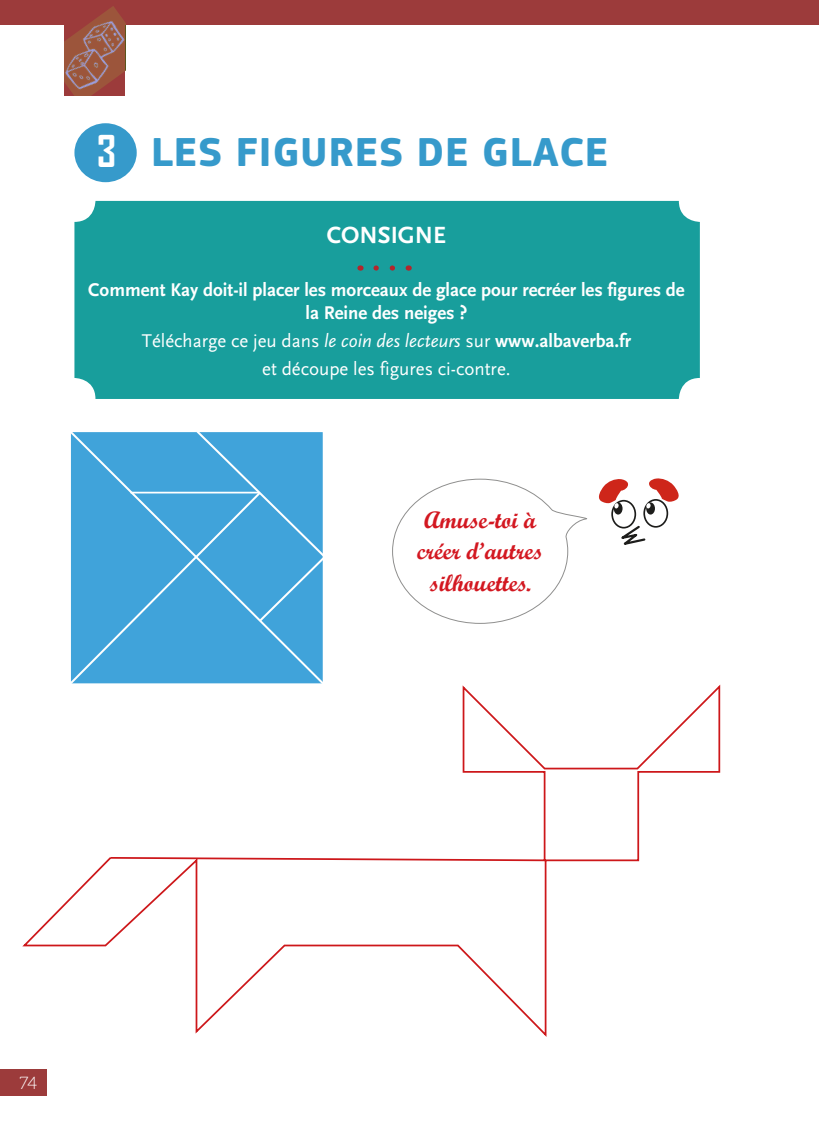
<style>
.page{position:relative;width:819px;height:1141px;background:#fff}
.page>*{position:absolute;margin:0;border:0;box-sizing:border-box;transform-origin:0 0}
.légende{font:700 42px "Amadeus";letter-spacing:.02em;color:#369acb}
.légende-2{font:700 42px "Agency FB";color:#fff}
.t1{font:700 24.5px "Scala Sans";color:#fff}
.légende-3{font:23.8px/31.5px "Script MT Bold";color:#d31821;text-align:center}
.t2{font:19.25px "Scala Sans";color:#fff}
.t3{font:700 19.25px/23.1px "Scala Sans";color:#fff;text-align:center}
.TITRECHAPITRE{font:17.5px "Museo 100";color:#fff}
.s1{font-style:italic}
.s2{font-weight:700}
</style>
<div class="page">
<div style="left:0;top:1069px;width:47px;height:27px;background:#9c3b3b"></div>
<div style="left:71px;top:432px;width:252px;height:250px;background:#40a3da"></div>
<div style="left:71px;top:490px;width:192px;height:192px;background:#40a3da"></div>
<svg style="left:194px;top:432px;width:129px;height:191px;background:#48a6db"></svg>
<div style="left:74px;top:123px;width:63px;height:59px;background:#369acb;border-radius:50%"></div>
<div style="left:0;top:0;width:819px;height:25px;background:#9c3b3b"></div>
<div style="left:74px;top:201px;width:625px;height:198px;background:#189e9c;border-radius:21px"></div>
<svg style="left:376px;top:265px;width:19px;height:6px"></svg>
<img style="left:64px;top:6px;width:61px;height:89px">
<hr style="left:130px;top:492px;width:129px;height:1px;background:#fff">
<svg style="left:22px;top:682px;width:699px;height:355px"></svg>
<svg style="left:615px;top:524px;width:31px;height:21px"></svg>
<div style="left:643px;top:499px;width:25px;height:29px;border:2px solid #1d1d1b;border-radius:50%"></div>
<div style="left:612px;top:501px;width:23px;height:27px;background:#fff;border-radius:50%"></div>
<div style="left:611px;top:500px;width:25px;height:29px;border:2px solid #1d1d1b;border-radius:50%"></div>
<div style="left:613px;top:502px;width:9px;height:13px;background:#1d1d1b;border-radius:50%"></div>
<svg style="left:599px;top:479px;width:29px;height:30px"></svg>
<div style="left:646px;top:502px;width:9px;height:13px;background:#1d1d1b;border-radius:50%"></div>
<svg style="left:646px;top:478px;width:33px;height:31px"></svg>
<svg style="left:392px;top:478px;width:196px;height:146px"></svg>
<p class="légende-2" style="left:97px;top:125px;width:21px">3</p>
<p class="légende" style="left:151px;top:127px;width:458px">LES FIGURES DE GLACE</p>
<p class="t1" style="left:327px;top:222px;width:121px">CONSIGNE</p>
<p class="t3" style="left:88px;top:279px;width:598px">Comment Kay doit-il placer les morceaux de glace pour recréer les figures de la Reine des neiges ?</p>
<p class="t2" style="left:142px;top:331px;width:490px">Télécharge ce jeu dans <span class="s1">le coin des lecteurs</span> sur <span class="s2">www.albaverba.fr</span></p>
<p class="t2" style="left:262px;top:359px;width:250px">et découpe les figures ci-contre.</p>
<p class="légende-3" style="left:417px;top:503px;width:127px">Amuse-toi à créer d’autres silhouettes.</p>
<p class="TITRECHAPITRE" style="left:20px;top:1074px;width:19px">74</p>
</div>
